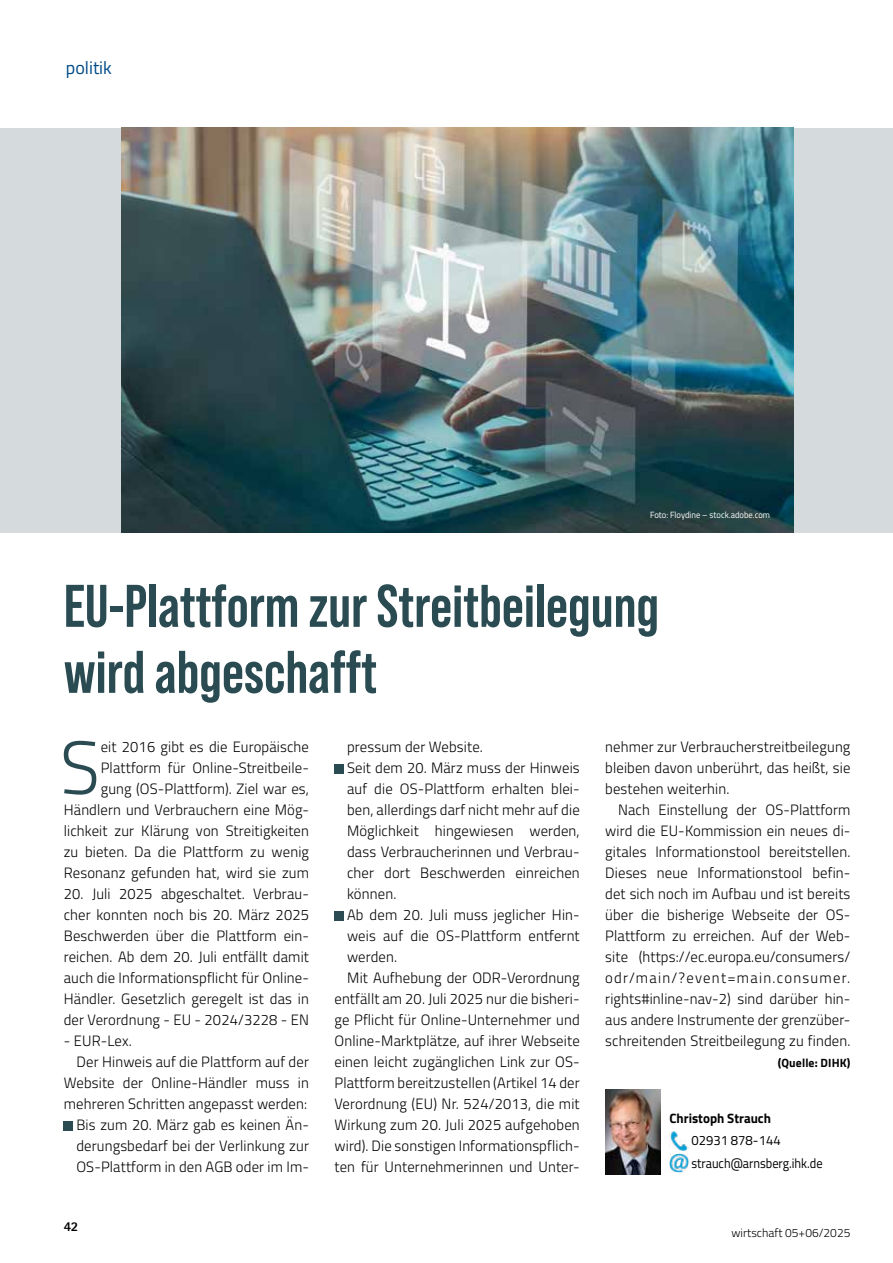
<style>
.page{position:relative;width:893px;height:1263px;background:#fff}
.page>*{position:absolute;margin:0;border:0;box-sizing:border-box;transform-origin:0 0}
.t1{font:300 75.45px "Cairo";color:#2a4b52}
.t2{font:700 60px/66px "Bebas Neue Pro";color:#2a4b52}
.t3{font:18px "Cairo";color:#004b88}
.t4{font:300 15px/21px "Cairo";letter-spacing:.01em;color:#000;text-align:justify}
.t5{font:13.5px/22.5px "Cairo";color:#000}
.t6{font:700 13.5px "Cairo";color:#000}
.t7{font:800 13.5px "Agfa Rotis Sans Serif";color:#000}
.t8{font:300 12px "Cairo";color:#000}
.t9{font:700 12px "Cairo";letter-spacing:.01em;color:#000}
.t10{font:9px "Cairo";color:#fff;scale:.95 1}
</style>
<div class="page">
<div style="left:64px;top:1121px;width:9px;height:9px;background:#2a4b52"></div>
<div style="left:334px;top:764px;width:10px;height:9px;background:#2a4b52"></div>
<div style="left:334px;top:911px;width:10px;height:9px;background:#2a4b52"></div>
<div style="left:0;top:128px;width:893px;height:404px;background:#d5dbdd"></div>
<img style="left:121px;top:128px;width:672px;height:404px">
<img style="left:669px;top:1131px;width:19px;height:19px">
<img style="left:669px;top:1154px;width:19px;height:19px">
<img style="left:605px;top:1090px;width:56px;height:84px">
<p class="t3" style="left:66px;top:55px;width:47px">politik</p>
<p class="t10" style="left:650px;top:508px;width:128px">Foto: Floydine – stock.adobe.com</p>
<h2 class="t2" style="left:64px;top:572px;width:597px">EU-Plattform zur Streitbeilegung wird abgeschafft</h2>
<h1 class="t1" style="left:60px;top:713px;width:41px">S</h1>
<p class="t4" style="left:64px;top:736px;width:247px;text-align:right">eit 2016 gibt es die Europäische Plattform für Online-Streitbeile-<br>gung (OS-Plattform). Ziel war es, Händlern und Verbrauchern eine Mög&shy;lichkeit zur Klärung von Streitigkeiten zu bieten. Da die Plattform zu wenig Resonanz gefunden hat, wird sie zum</p>
<p class="t4" style="left:64px;top:883px;width:247px">20. Juli 2025 abgeschaltet. Verbrau&shy;cher konnten noch bis 20. März 2025<br>Beschwerden über die Plattform ein&shy;reichen. Ab dem 20. Juli entfällt damit auch die Informationspflicht für Online-Händler. Gesetzlich geregelt ist das in der Verordnung - EU - 2024/3228 - EN</p>
<p class="t4" style="left:64px;top:1030px;width:69px">- EUR-Lex.</p>
<p class="t4" style="left:77px;top:1051px;width:234px">Der Hinweis auf die Plattform auf der</p>
<p class="t4" style="left:64px;top:1072px;width:247px">Website der Online-Händler muss in</p>
<p class="t4" style="left:64px;top:1093px;width:245px">mehreren Schritten angepasst werden:</p>
<p class="t4" style="left:76px;top:1114px;width:234px">Bis zum 20. März gab es keinen Än-</p>
<p class="t4" style="left:76px;top:1135px;width:234px">derungsbedarf bei der Verlinkung zur</p>
<p class="t4" style="left:76px;top:1156px;width:234px">OS-Plattform in den AGB oder im Im-</p>
<p class="t4" style="left:347px;top:736px;width:137px">pressum der Website.</p>
<p class="t4" style="left:347px;top:757px;width:234px">Seit dem 20. März muss der Hinweis</p>
<p class="t4" style="left:347px;top:778px;width:234px">auf die OS-Plattform erhalten blei-</p>
<p class="t4" style="left:347px;top:799px;width:234px">ben, allerdings darf nicht mehr auf die</p>
<p class="t4" style="left:347px;top:820px;width:234px">Möglichkeit hingewiesen werden,</p>
<p class="t4" style="left:347px;top:841px;width:234px">dass Verbraucherinnen und Verbrau-</p>
<p class="t4" style="left:347px;top:862px;width:234px">cher dort Beschwerden einreichen</p>
<p class="t4" style="left:347px;top:883px;width:51px">können.</p>
<p class="t4" style="left:347px;top:904px;width:234px">Ab dem 20. Juli muss jeglicher Hin-</p>
<p class="t4" style="left:347px;top:925px;width:234px">weis auf die OS-Plattform entfernt</p>
<p class="t4" style="left:347px;top:946px;width:52px">werden.</p>
<p class="t4" style="left:347px;top:967px;width:234px">Mit Aufhebung der ODR-Verordnung</p>
<p class="t4" style="left:334px;top:988px;width:247px">entfällt am 20. Juli 2025 nur die bisheri-</p>
<p class="t4" style="left:334px;top:1009px;width:247px">ge Pflicht für Online-Unternehmer und</p>
<p class="t4" style="left:334px;top:1030px;width:247px">Online-Marktplätze, auf ihrer Webseite</p>
<p class="t4" style="left:334px;top:1051px;width:247px">einen leicht zugänglichen Link zur OS-</p>
<p class="t4" style="left:334px;top:1072px;width:247px">Plattform bereitzustellen (Artikel 14 der</p>
<p class="t4" style="left:334px;top:1093px;width:247px">Verordnung (EU) Nr. 524/2013, die mit</p>
<p class="t4" style="left:334px;top:1114px;width:247px">Wirkung zum 20. Juli 2025 aufgehoben</p>
<p class="t4" style="left:334px;top:1135px;width:247px">wird). Die sonstigen Informationspflich-</p>
<p class="t4" style="left:334px;top:1156px;width:247px">ten für Unternehmerinnen und Unter-</p>
<p class="t4" style="left:605px;top:736px;width:247px">nehmer zur Verbraucherstreitbeilegung bleiben davon unberührt, das heißt, sie bestehen weiterhin.</p>
<p class="t4" style="left:605px;top:799px;width:247px;text-indent:13px">Nach Einstellung der OS-Plattform wird die EU-Kommission ein neues di&shy;gitales Informationstool bereitstellen.<br>Dieses neue Informationstool befin&shy;det sich noch im Aufbau und ist bereits über die bisherige Webseite der OS-Plattform zu erreichen. Auf der Web&shy;site (https://ec.europa.eu/consumers/ odr/main/?event=main.consumer. rights#inline-nav-2) sind darüber hin&shy;aus andere Instrumente der grenzüber&shy;schreitenden Streitbeilegung zu finden.</p>
<p class="t9" style="left:778px;top:1053px;width:74px">(Quelle: DIHK)</p>
<p class="t6" style="left:669px;top:1107px;width:103px">Christoph Strauch</p>
<p class="t5" style="left:691px;top:1129px;width:133px">02931 878-144 strauch@arnsberg.ihk.de</p>
<p class="t7" style="left:64px;top:1218px;width:16px">42</p>
<p class="t8" style="left:731px;top:1224px;width:120px">wirtschaft 05+06/2025</p>
</div>
